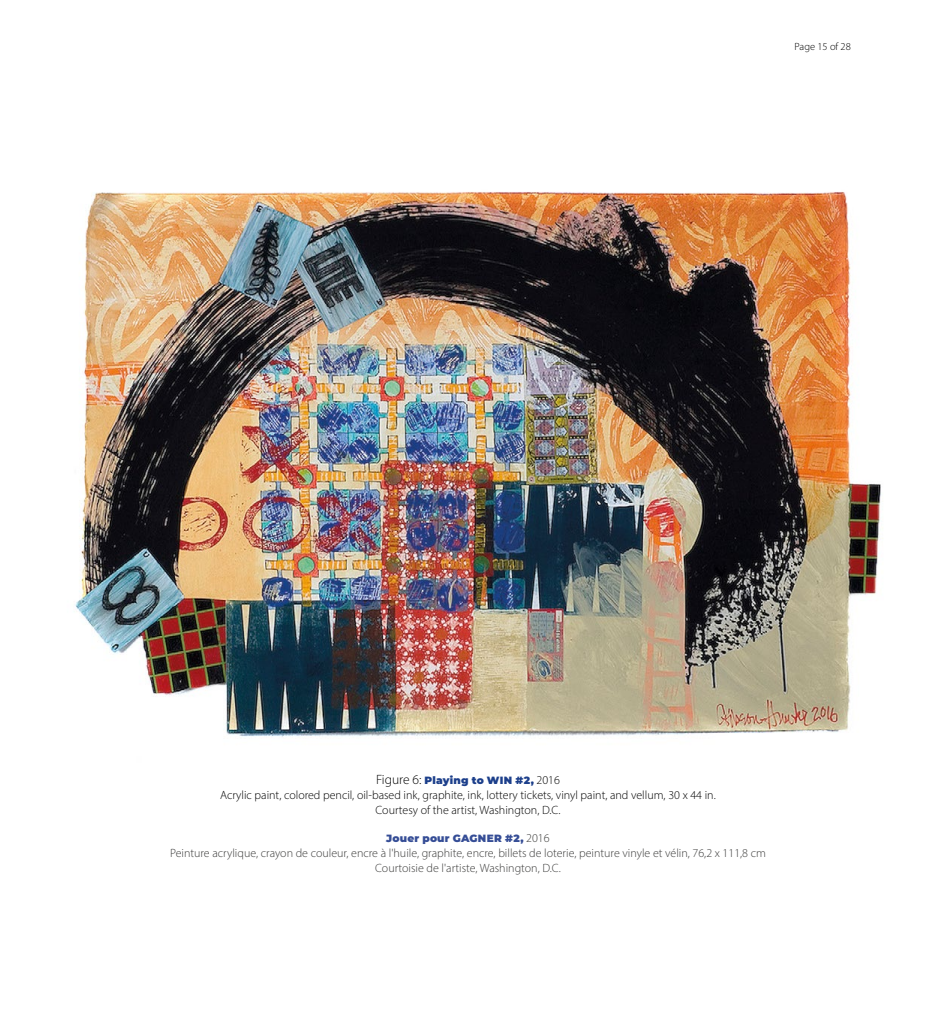
<style>
.page{position:relative;width:936px;height:1021px;background:#fff}
.page>*{position:absolute;margin:0;border:0;box-sizing:border-box;transform-origin:0 0}
.t1{font:300 12px/15px "Myriad Pro";color:#3c3c3b;text-align:center}
.t2{font:300 12px/15px "Myriad Pro";color:#000;text-align:center}
.t3{font:900 10.5px "Montserrat";letter-spacing:.02em;color:#1c3f8b}
.t4{font:900 10.5px "Montserrat";letter-spacing:.02em;color:#354d96}
.t5{font:300 10.5px "Myriad Pro";color:#000}
.s1{font-family:"Myriad Pro";font-weight:300;font-size:13.5px;color:#000}
.s2{font-family:"Myriad Pro";font-weight:300;font-size:12px;color:#000}
.s3{font-family:"Myriad Pro";font-weight:300;font-size:12px;color:#3c3c3b}
</style>
<div class="page">
<img style="left:75px;top:192px;width:806px;height:545px">
<p class="t5" style="left:794px;top:41px;width:58px">Page 15 of 28</p>
<p class="t3" style="left:376px;top:772px;width:185px"><span class="s1">Figure 6:</span> Playing to WIN #2, <span class="s2">2016</span></p>
<p class="t2" style="left:220px;top:787px;width:497px">Acrylic paint, colored pencil, oil-based ink, graphite, ink, lottery tickets, vinyl paint, and vellum, 30 x 44 in.<br>Courtesy of the artist, Washington, D.C.</p>
<p class="t4" style="left:386px;top:830px;width:165px">Jouer pour GAGNER #2, <span class="s3">2016</span></p>
<p class="t1" style="left:170px;top:845px;width:597px">Peinture acrylique, crayon de couleur, encre à l'huile, graphite, encre, billets de loterie, peinture vinyle et vélin, 76,2 x 111,8 cm<br>Courtoisie de l'artiste, Washington, D.C.</p>
</div>
